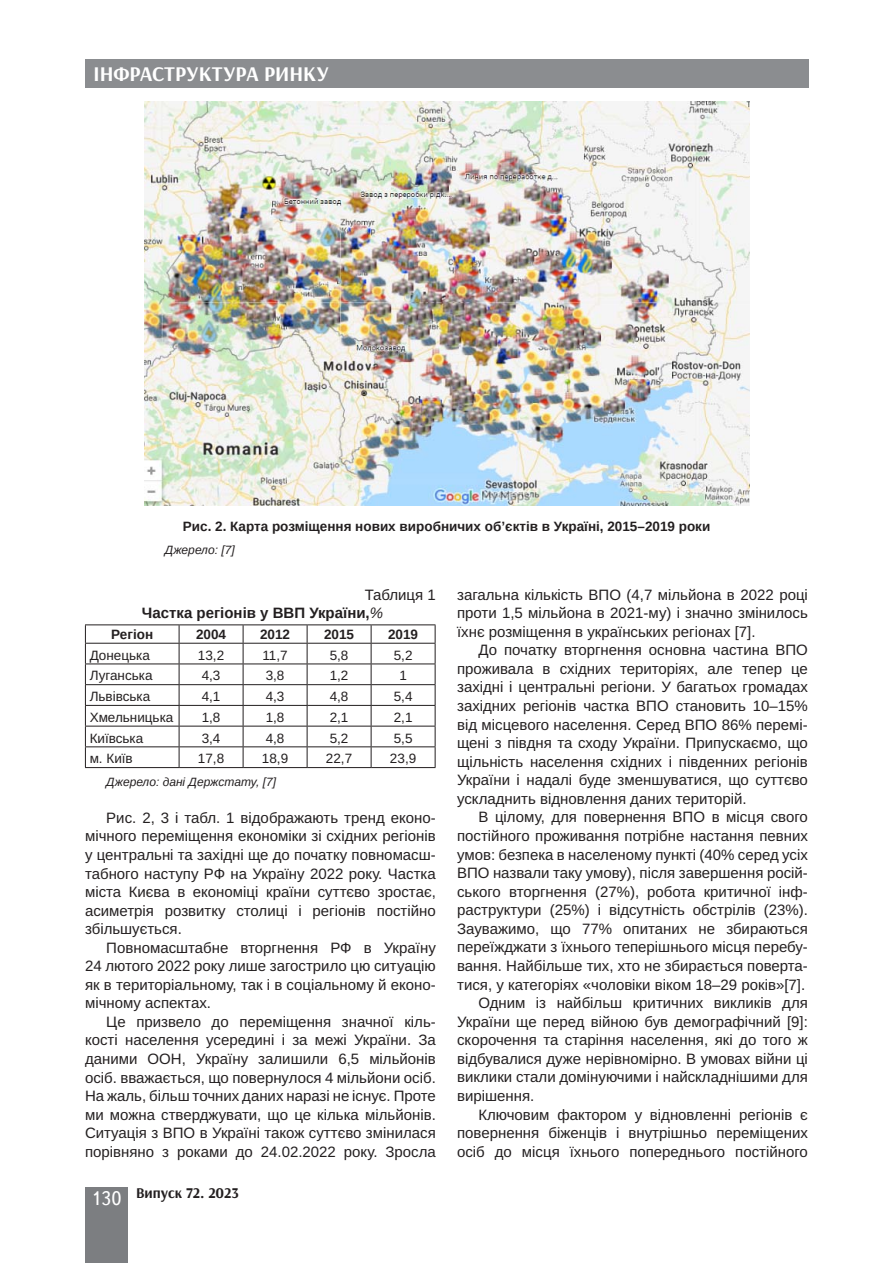
<style>
.page{position:relative;width:893px;height:1263px;background:#fff}
.page>*{position:absolute;margin:0;border:0;box-sizing:border-box;transform-origin:0 0}
.t1{font:700 21px "Arsenal";color:#fff}
.Текст_основной_G{font:15px/18.6px "Arimo";color:#231f20;text-align:justify}
.Таблица_подпись{font:700 15px "Arimo";color:#231f20}
.t2{font:700 15px "Arsenal";color:#231f20}
.Таблица_текст{font:13.5px "Arimo";color:#231f20}
.Рисунок{font:700 13.5px "Arimo";color:#231f20}
.Таблица_шапка{font:700 13.5px "Arimo";color:#231f20}
.Текст_основной_G-2{font:italic 12px "Arimo";color:#231f20}
.Джерело{font:italic 12px "Arimo";color:#231f20}
.s1{font-weight:400;font-style:italic}
.s2{font-family:"Ukrainian Text";font-weight:400;font-size:19.5px;color:#fff}
</style>
<div class="page">
<div style="left:85px;top:59px;width:723px;height:29px;background:#8b8d90"></div>
<div style="left:85px;top:1186px;width:43px;height:76px;background:#7c7e81"></div>
<svg style="left:86px;top:625px;width:349px;height:142px"></svg>
<hr style="left:85px;top:624px;width:94px;height:1px;background:#231f20">
<hr style="left:179px;top:624px;width:64px;height:1px;background:#231f20">
<hr style="left:243px;top:624px;width:64px;height:1px;background:#231f20">
<hr style="left:307px;top:624px;width:64px;height:1px;background:#231f20">
<hr style="left:371px;top:624px;width:64px;height:1px;background:#231f20">
<hr style="left:85px;top:643px;width:94px;height:1px;background:#231f20">
<hr style="left:179px;top:643px;width:64px;height:1px;background:#231f20">
<hr style="left:243px;top:643px;width:64px;height:1px;background:#231f20">
<hr style="left:307px;top:643px;width:64px;height:1px;background:#231f20">
<hr style="left:371px;top:643px;width:64px;height:1px;background:#231f20">
<hr style="left:85px;top:663px;width:94px;height:1px;background:#231f20">
<hr style="left:179px;top:663px;width:64px;height:1px;background:#231f20">
<hr style="left:243px;top:663px;width:64px;height:1px;background:#231f20">
<hr style="left:307px;top:663px;width:64px;height:1px;background:#231f20">
<hr style="left:371px;top:663px;width:64px;height:1px;background:#231f20">
<hr style="left:85px;top:684px;width:94px;height:1px;background:#231f20">
<hr style="left:179px;top:684px;width:64px;height:1px;background:#231f20">
<hr style="left:243px;top:684px;width:64px;height:1px;background:#231f20">
<hr style="left:307px;top:684px;width:64px;height:1px;background:#231f20">
<hr style="left:371px;top:684px;width:64px;height:1px;background:#231f20">
<hr style="left:85px;top:705px;width:94px;height:1px;background:#231f20">
<hr style="left:179px;top:705px;width:64px;height:1px;background:#231f20">
<hr style="left:243px;top:705px;width:64px;height:1px;background:#231f20">
<hr style="left:307px;top:705px;width:64px;height:1px;background:#231f20">
<hr style="left:371px;top:705px;width:64px;height:1px;background:#231f20">
<hr style="left:85px;top:726px;width:94px;height:1px;background:#231f20">
<hr style="left:179px;top:726px;width:64px;height:1px;background:#231f20">
<hr style="left:243px;top:726px;width:64px;height:1px;background:#231f20">
<hr style="left:307px;top:726px;width:64px;height:1px;background:#231f20">
<hr style="left:371px;top:726px;width:64px;height:1px;background:#231f20">
<hr style="left:85px;top:746px;width:94px;height:1px;background:#231f20">
<svg style="left:85px;top:625px;width:1px;height:142px"></svg>
<hr style="left:179px;top:746px;width:64px;height:1px;background:#231f20">
<svg style="left:179px;top:625px;width:1px;height:142px"></svg>
<hr style="left:243px;top:746px;width:64px;height:1px;background:#231f20">
<svg style="left:243px;top:625px;width:1px;height:142px"></svg>
<hr style="left:307px;top:746px;width:64px;height:1px;background:#231f20">
<svg style="left:307px;top:625px;width:1px;height:142px"></svg>
<hr style="left:371px;top:746px;width:64px;height:1px;background:#231f20">
<svg style="left:371px;top:625px;width:1px;height:142px"></svg>
<svg style="left:435px;top:625px;width:1px;height:142px"></svg>
<hr style="left:85px;top:767px;width:94px;height:1px;background:#231f20">
<hr style="left:179px;top:767px;width:64px;height:1px;background:#231f20">
<hr style="left:243px;top:767px;width:64px;height:1px;background:#231f20">
<hr style="left:307px;top:767px;width:64px;height:1px;background:#231f20">
<hr style="left:371px;top:767px;width:64px;height:1px;background:#231f20">
<img style="left:145px;top:102px;width:604px;height:403px">
<h1 class="t1" style="left:94px;top:61px;width:237px">ІНФРАСТРУКТУРА РИНКУ</h1>
<p class="Рисунок" style="left:183px;top:517px;width:529px">Рис. 2. Карта розміщення нових виробничих об’єктів в Україні, 2015–2019 роки</p>
<p class="Джерело" style="left:165px;top:542px;width:71px">Джерело: [7]</p>
<p class="Текст_основной_G" style="left:365px;top:585px;width:73px">Таблиця 1</p>
<p class="Таблица_подпись" style="left:142px;top:603px;width:243px">Частка регіонів у ВВП України,<span class="s1">%</span></p>
<p class="Таблица_шапка" style="left:111px;top:625px;width:43px">Регіон</p>
<p class="Таблица_шапка" style="left:196px;top:625px;width:32px">2004</p>
<p class="Таблица_шапка" style="left:260px;top:625px;width:32px">2012</p>
<p class="Таблица_шапка" style="left:324px;top:625px;width:32px">2015</p>
<p class="Таблица_шапка" style="left:388px;top:625px;width:32px">2019</p>
<p class="Таблица_текст" style="left:90px;top:646px;width:62px">Донецька</p>
<p class="Таблица_текст" style="left:198px;top:646px;width:28px">13,2</p>
<p class="Таблица_текст" style="left:262px;top:646px;width:27px">11,7</p>
<p class="Таблица_текст" style="left:330px;top:646px;width:20px">5,8</p>
<p class="Таблица_текст" style="left:394px;top:646px;width:20px">5,2</p>
<p class="Таблица_текст" style="left:90px;top:666px;width:64px">Луганська</p>
<p class="Таблица_текст" style="left:202px;top:666px;width:20px">4,3</p>
<p class="Таблица_текст" style="left:266px;top:666px;width:20px">3,8</p>
<p class="Таблица_текст" style="left:330px;top:666px;width:20px">1,2</p>
<p class="Таблица_текст" style="left:399px;top:666px;width:9px">1</p>
<p class="Таблица_текст" style="left:90px;top:687px;width:62px">Львівська</p>
<p class="Таблица_текст" style="left:202px;top:687px;width:20px">4,1</p>
<p class="Таблица_текст" style="left:266px;top:687px;width:20px">4,3</p>
<p class="Таблица_текст" style="left:330px;top:687px;width:20px">4,8</p>
<p class="Таблица_текст" style="left:394px;top:687px;width:20px">5,4</p>
<p class="Таблица_текст" style="left:90px;top:708px;width:85px">Хмельницька</p>
<p class="Таблица_текст" style="left:202px;top:708px;width:20px">1,8</p>
<p class="Таблица_текст" style="left:266px;top:708px;width:20px">1,8</p>
<p class="Таблица_текст" style="left:330px;top:708px;width:20px">2,1</p>
<p class="Таблица_текст" style="left:394px;top:708px;width:20px">2,1</p>
<p class="Таблица_текст" style="left:90px;top:728px;width:55px">Київська</p>
<p class="Таблица_текст" style="left:202px;top:728px;width:20px">3,4</p>
<p class="Таблица_текст" style="left:266px;top:728px;width:20px">4,8</p>
<p class="Таблица_текст" style="left:330px;top:728px;width:20px">5,2</p>
<p class="Таблица_текст" style="left:394px;top:728px;width:20px">5,5</p>
<p class="Таблица_текст" style="left:90px;top:749px;width:45px">м. Київ</p>
<p class="Таблица_текст" style="left:198px;top:749px;width:28px">17,8</p>
<p class="Таблица_текст" style="left:262px;top:749px;width:28px">18,9</p>
<p class="Таблица_текст" style="left:326px;top:749px;width:28px">22,7</p>
<p class="Таблица_текст" style="left:390px;top:749px;width:28px">23,9</p>
<p class="Текст_основной_G-2" style="left:106px;top:774px;width:171px">Джерело: дані Держстату, [7]</p>
<p class="Текст_основной_G" style="left:85px;top:809px;width:352px;text-indent:21px">Рис. 2, 3 і табл. 1 відображають тренд еконо&shy;мічного переміщення економіки зі східних регіонів у центральні та західні ще до початку повномасш&shy;табного наступу РФ на Україну 2022 року. Частка міста Києва в економіці країни суттєво зростає, асиметрія розвитку столиці і регіонів постійно збільшується.</p>
<p class="Текст_основной_G" style="left:85px;top:938px;width:352px;text-indent:21px">Повномасштабне вторгнення РФ в Україну 24 лютого 2022 року лише загострило цю ситуацію як в територіальному, так і в соціальному й еконо&shy;мічному аспектах.</p>
<p class="Текст_основной_G" style="left:85px;top:1013px;width:352px;text-indent:21px">Це призвело до переміщення значної кіль&shy;кості населення усередині і за межі України. За даними ООН, Україну залишили 6,5 мільйонів осіб. вважається, що повернулося 4 мільйони осіб.<br>На жаль, більш точних даних наразі не існує. Проте ми можна стверджувати, що це кілька мільйонів.<br>Ситуація з ВПО в Україні також суттєво змінилася порівняно з роками до 24.02.2022 року. Зросла</p>
<p class="t2" style="left:91px;top:1183px;width:149px"><span class="s2">130</span> Випуск 72. 2023</p>
<p class="Текст_основной_G" style="left:457px;top:585px;width:352px">загальна кількість ВПО (4,7 мільйона в 2022 році проти 1,5 мільйона в 2021-му) і значно змінилось їхнє розміщення в українських регіонах [7].</p>
<p class="Текст_основной_G" style="left:457px;top:641px;width:352px;text-indent:21px">До початку вторгнення основна частина ВПО проживала в східних територіях, але тепер це західні і центральні регіони. У багатьох громадах західних регіонів частка ВПО становить 10–15% від місцевого населення. Серед ВПО 86% перемі&shy;щені з півдня та сходу України. Припускаємо, що щільність населення східних і південних регіонів України і надалі буде зменшуватися, що суттєво ускладнить відновлення даних територій.</p>
<p class="Текст_основной_G" style="left:457px;top:808px;width:352px;text-indent:21px">В цілому, для повернення ВПО в місця свого постійного проживання потрібне настання певних умов: безпека в населеному пункті (40% серед усіх ВПО назвали таку умову), після завершення росій&shy;ського вторгнення (27%), робота критичної інф&shy;раструктури (25%) і відсутність обстрілів (23%).<br>Зауважимо, що 77% опитаних не збираються переїжджати з їхнього теперішнього місця перебу&shy;вання. Найбільше тих, хто не збирається поверта&shy;тися, у категоріях «чоловіки віком 18–29 років»[7].</p>
<p class="Текст_основной_G" style="left:457px;top:994px;width:352px;text-indent:21px">Одним із найбільш критичних викликів для України ще перед війною був демографічний [9]: скорочення та старіння населення, які до того ж відбувалися дуже нерівномірно. В умовах війни ці виклики стали домінуючими і найскладнішими для вирішення.</p>
<p class="Текст_основной_G" style="left:457px;top:1105px;width:352px;text-indent:21px">Ключовим фактором у відновленні регіонів є повернення біженців і внутрішньо переміщених осіб до місця їхнього попереднього постійного</p>
</div>
